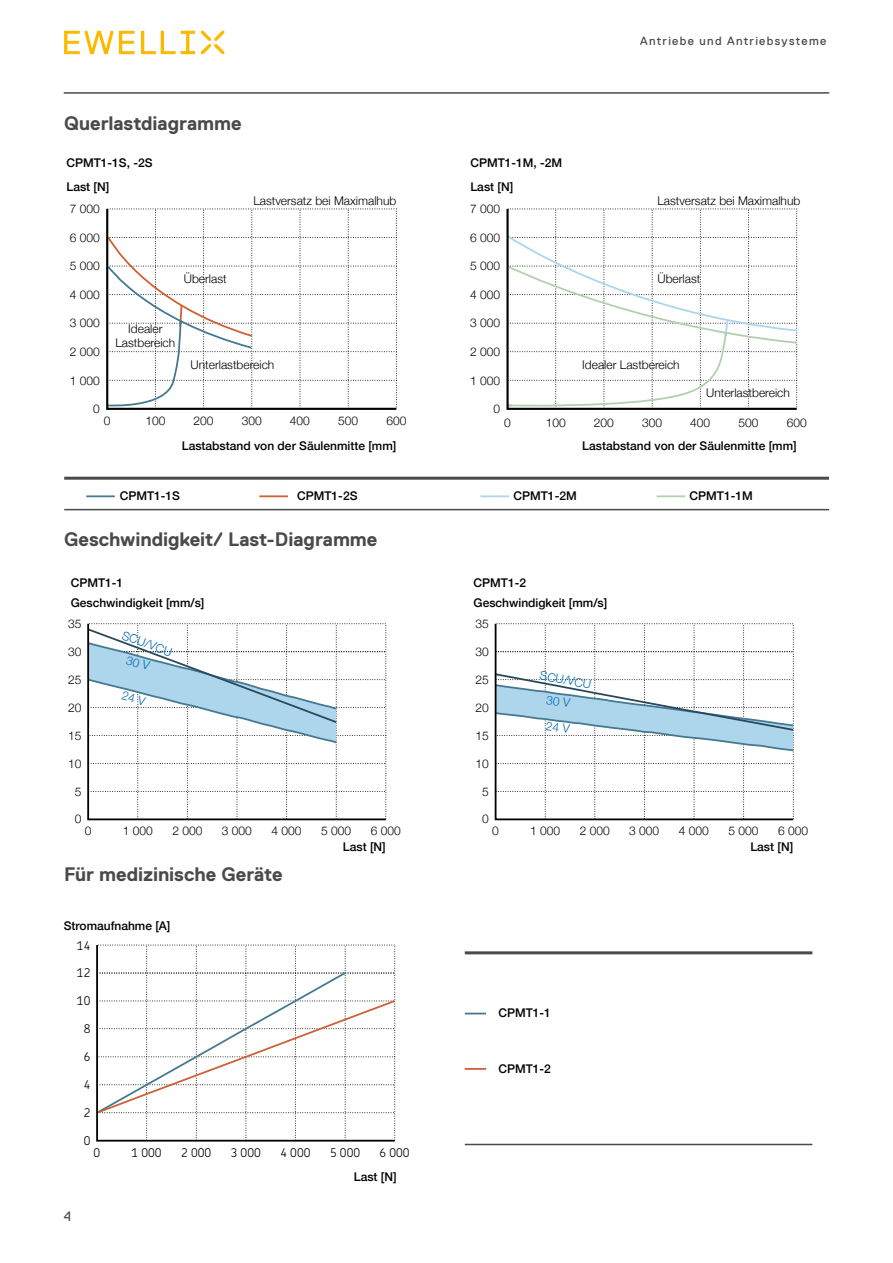
<style>
.page{position:relative;width:893px;height:1263px;background:#fff}
.page>*{position:absolute;margin:0;border:0;box-sizing:border-box;transform-origin:0 0}
.t1{font:700 19.5px "Replica Std";letter-spacing:-.005em;color:#4a4a49}
.t2{font:13.5px "Replica Std";color:#4a4a49}
.t3{font:300 12px/14.4px "Helvetica Neue";color:#000;text-align:center}
.t4{font:500 12px "Helvetica Neue";color:#000}
.t5{font:300 12px "SKF Chevin OT";color:#000}
.t6{font:12px "Replica Std";letter-spacing:.11em;color:#4a4a49}
.t7{font:300 12px "Helvetica Neue";color:#0069b4}
</style>
<div class="page">
<svg style="left:64px;top:31px;width:131px;height:23px"></svg>
<svg style="left:201px;top:31px;width:23px;height:23px"></svg>
<hr style="left:64px;top:93px;width:765px;height:1px;background:#4a4a49">
<svg style="left:96px;top:944px;width:300px;height:198px"></svg>
<hr style="left:465px;top:951px;width:347px;height:3px;background:#4a4a49">
<hr style="left:465px;top:1144px;width:347px;height:1px;background:#4a4a49">
<svg style="left:465px;top:1013px;width:21px;height:1px"></svg>
<hr style="left:465px;top:1068px;width:21px;height:2px;background:#cd6035">
<svg style="left:506px;top:208px;width:292px;height:202px"></svg>
<hr style="left:86px;top:495px;width:29px;height:2px;background:#447a91">
<hr style="left:259px;top:495px;width:29px;height:2px;background:#cd6035">
<hr style="left:480px;top:495px;width:29px;height:2px;background:#add5eb">
<hr style="left:657px;top:495px;width:28px;height:2px;background:#b2d0af">
<hr style="left:64px;top:477px;width:765px;height:3px;background:#4b4a4a">
<hr style="left:64px;top:509px;width:765px;height:1px;background:#4b4a4a">
<svg style="left:106px;top:208px;width:291px;height:202px"></svg>
<svg style="left:87px;top:624px;width:299px;height:195px"></svg>
<svg style="left:494px;top:624px;width:300px;height:195px"></svg>
<h1 class="t1" style="left:64px;top:112px;width:179px">Querlastdiagramme</h1>
<p class="t4" style="left:66px;top:153px;width:88px">CPMT1-1S, -2S</p>
<p class="t4" style="left:470px;top:153px;width:93px">CPMT1-1M, -2M</p>
<p class="t4" style="left:66px;top:177px;width:44px">Last [N]</p>
<p class="t4" style="left:470px;top:177px;width:44px">Last [N]</p>
<p class="t6" style="left:640px;top:34px;width:188px">Antriebe und Antriebsysteme</p>
<p class="t3" style="left:70px;top:201px;width:32px">7 000</p>
<p class="t3" style="left:70px;top:229px;width:32px">6 000</p>
<p class="t3" style="left:70px;top:258px;width:32px">5 000</p>
<p class="t3" style="left:70px;top:286px;width:32px">4 000</p>
<p class="t3" style="left:70px;top:315px;width:32px">3 000</p>
<p class="t3" style="left:70px;top:344px;width:32px">2 000</p>
<p class="t3" style="left:70px;top:372px;width:32px">1 000</p>
<p class="t3" style="left:93px;top:401px;width:8px">0</p>
<p class="t3" style="left:116px;top:320px;width:61px">Idealer<br>Lastbereich</p>
<p class="t3" style="left:253px;top:192px;width:144px">Lastversatz bei Maximalhub</p>
<p class="t3" style="left:657px;top:192px;width:144px">Lastversatz bei Maximalhub</p>
<p class="t3" style="left:470px;top:201px;width:32px">7 000</p>
<p class="t3" style="left:470px;top:229px;width:32px">6 000</p>
<p class="t3" style="left:470px;top:258px;width:32px">5 000</p>
<p class="t3" style="left:470px;top:286px;width:32px">4 000</p>
<p class="t3" style="left:470px;top:315px;width:32px">3 000</p>
<p class="t3" style="left:470px;top:344px;width:32px">2 000</p>
<p class="t3" style="left:470px;top:372px;width:32px">1 000</p>
<p class="t3" style="left:494px;top:401px;width:8px">0</p>
<p class="t3" style="left:184px;top:271px;width:44px">Überlast</p>
<p class="t3" style="left:657px;top:271px;width:44px">Überlast</p>
<p class="t3" style="left:191px;top:357px;width:85px">Unterlastbereich</p>
<p class="t3" style="left:582px;top:357px;width:99px">Idealer Lastbereich</p>
<p class="t3" style="left:706px;top:385px;width:85px">Unterlastbereich</p>
<p class="t3" style="left:104px;top:413px;width:8px">0</p>
<p class="t3" style="left:145px;top:413px;width:22px">100</p>
<p class="t3" style="left:194px;top:413px;width:22px">200</p>
<p class="t3" style="left:242px;top:413px;width:22px">300</p>
<p class="t3" style="left:290px;top:413px;width:22px">400</p>
<p class="t3" style="left:338px;top:413px;width:22px">500</p>
<p class="t3" style="left:386px;top:413px;width:22px">600</p>
<p class="t3" style="left:504px;top:415px;width:8px">0</p>
<p class="t3" style="left:546px;top:415px;width:22px">100</p>
<p class="t3" style="left:594px;top:415px;width:22px">200</p>
<p class="t3" style="left:642px;top:415px;width:22px">300</p>
<p class="t3" style="left:690px;top:415px;width:22px">400</p>
<p class="t3" style="left:738px;top:415px;width:22px">500</p>
<p class="t3" style="left:787px;top:415px;width:22px">600</p>
<p class="t4" style="left:182px;top:436px;width:216px">Lastabstand von der Säulenmitte [mm]</p>
<p class="t4" style="left:582px;top:436px;width:216px">Lastabstand von der Säulenmitte [mm]</p>
<p class="t4" style="left:120px;top:486px;width:62px">CPMT1-1S</p>
<p class="t4" style="left:297px;top:486px;width:62px">CPMT1-2S</p>
<p class="t4" style="left:513px;top:486px;width:65px">CPMT1-2M</p>
<p class="t4" style="left:690px;top:486px;width:65px">CPMT1-1M</p>
<h1 class="t1" style="left:64px;top:528px;width:315px">Geschwindigkeit/ Last-Diagramme</h1>
<p class="t4" style="left:71px;top:573px;width:54px">CPMT1-1</p>
<p class="t4" style="left:474px;top:573px;width:54px">CPMT1-2</p>
<p class="t4" style="left:71px;top:593px;width:135px">Geschwindigkeit [mm/s]</p>
<p class="t4" style="left:474px;top:593px;width:135px">Geschwindigkeit [mm/s]</p>
<p class="t3" style="left:68px;top:616px;width:15px">35</p>
<p class="t3" style="left:68px;top:644px;width:15px">30</p>
<p class="t3" style="left:68px;top:672px;width:15px">25</p>
<p class="t3" style="left:68px;top:699px;width:15px">20</p>
<p class="t3" style="left:68px;top:727px;width:15px">15</p>
<p class="t3" style="left:68px;top:755px;width:15px">10</p>
<p class="t3" style="left:75px;top:783px;width:8px">5</p>
<p class="t3" style="left:75px;top:811px;width:8px">0</p>
<p class="t7" style="left:126px;top:626px;width:54px;rotate:20deg">SCU/VCU</p>
<p class="t3" style="left:85px;top:823px;width:8px">0</p>
<p class="t3" style="left:123px;top:823px;width:32px">1 000</p>
<p class="t3" style="left:172px;top:823px;width:32px">2 000</p>
<p class="t3" style="left:222px;top:823px;width:32px">3 000</p>
<p class="t3" style="left:271px;top:823px;width:32px">4 000</p>
<p class="t3" style="left:321px;top:823px;width:32px">5 000</p>
<p class="t3" style="left:371px;top:823px;width:32px">6 000</p>
<p class="t3" style="left:476px;top:616px;width:15px">35</p>
<p class="t3" style="left:476px;top:644px;width:15px">30</p>
<p class="t3" style="left:476px;top:672px;width:15px">25</p>
<p class="t3" style="left:476px;top:699px;width:15px">20</p>
<p class="t3" style="left:476px;top:727px;width:15px">15</p>
<p class="t3" style="left:476px;top:755px;width:15px">10</p>
<p class="t3" style="left:482px;top:783px;width:8px">5</p>
<p class="t3" style="left:482px;top:811px;width:8px">0</p>
<p class="t7" style="left:542px;top:665px;width:54px;rotate:11deg">SCU/VCU</p>
<p class="t3" style="left:492px;top:823px;width:8px">0</p>
<p class="t3" style="left:530px;top:823px;width:32px">1 000</p>
<p class="t3" style="left:580px;top:823px;width:32px">2 000</p>
<p class="t3" style="left:629px;top:823px;width:32px">3 000</p>
<p class="t3" style="left:679px;top:823px;width:32px">4 000</p>
<p class="t3" style="left:729px;top:823px;width:32px">5 000</p>
<p class="t3" style="left:778px;top:823px;width:32px">6 000</p>
<h1 class="t1" style="left:64px;top:864px;width:220px">Für medizinische Geräte</h1>
<p class="t4" style="left:64px;top:916px;width:108px">Stromaufnahme [A]</p>
<p class="t5" style="left:77px;top:934px;width:15px">14</p>
<p class="t5" style="left:77px;top:962px;width:15px">12</p>
<p class="t5" style="left:77px;top:990px;width:15px">10</p>
<p class="t5" style="left:84px;top:1018px;width:8px">8</p>
<p class="t5" style="left:84px;top:1046px;width:8px">6</p>
<p class="t5" style="left:84px;top:1074px;width:8px">4</p>
<p class="t5" style="left:84px;top:1102px;width:8px">2</p>
<p class="t5" style="left:84px;top:1129px;width:8px">0</p>
<p class="t4" style="left:343px;top:837px;width:44px">Last [N]</p>
<p class="t4" style="left:750px;top:837px;width:44px">Last [N]</p>
<p class="t4" style="left:498px;top:1003px;width:54px">CPMT1-1</p>
<p class="t4" style="left:498px;top:1059px;width:54px">CPMT1-2</p>
<p class="t5" style="left:94px;top:1141px;width:8px">0</p>
<p class="t5" style="left:132px;top:1141px;width:31px">1 000</p>
<p class="t5" style="left:181px;top:1141px;width:32px">2 000</p>
<p class="t5" style="left:231px;top:1141px;width:32px">3 000</p>
<p class="t5" style="left:280px;top:1141px;width:31px">4 000</p>
<p class="t5" style="left:330px;top:1141px;width:31px">5 000</p>
<p class="t5" style="left:380px;top:1141px;width:31px">6 000</p>
<p class="t2" style="left:64px;top:1209px;width:9px">4</p>
<p class="t4" style="left:354px;top:1167px;width:44px">Last [N]</p>
</div>
